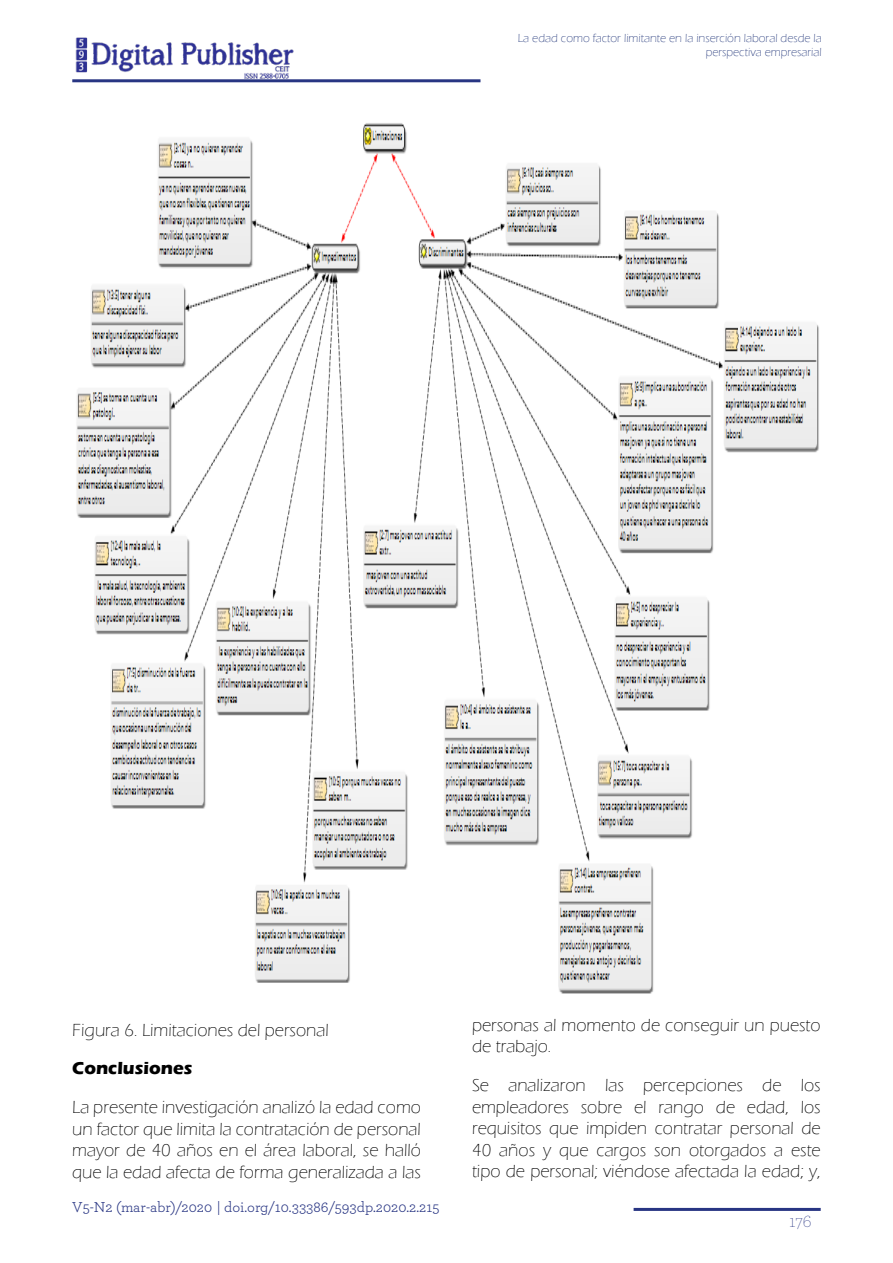
<style>
.page{position:relative;width:893px;height:1263px;background:#fff}
.page>*{position:absolute;margin:0;border:0;box-sizing:border-box;transform-origin:0 0}
.t1{font:300 18px/21.6px "Eras ITC";color:#000;text-align:justify}
.t2{font:700 18px "Eras ITC";color:#000}
.t3{font:200 18px "Archer";color:#283583}
.t4{font:15px "Archer";color:#283583}
.t5{font:300 12px/14.4px "Eras ITC";color:#24387b;text-align:right}
</style>
<div class="page">
<hr style="left:72px;top:79px;width:408px;height:3px;background:#283583">
<img style="left:75px;top:37px;width:219px;height:42px">
<hr style="left:634px;top:1208px;width:187px;height:3px;background:#283583">
<img style="left:76px;top:123px;width:743px;height:871px">
<p class="t5" style="left:518px;top:31px;width:305px">La edad como factor limitante en la inserción laboral desde la perspectiva empresarial</p>
<p class="t1" style="left:72px;top:1019px;width:258px">Figura 6. Limitaciones del personal</p>
<p class="t2" style="left:72px;top:1058px;width:122px">Conclusiones</p>
<p class="t1" style="left:72px;top:1096px;width:350px">La presente investigación analizó la edad como un factor que limita la contratación de personal mayor de 40 años en el área laboral, se halló que la edad afecta de forma generalizada a las</p>
<p class="t4" style="left:72px;top:1196px;width:369px">V5-N2 (mar-abr)/2020 | doi.org/10.33386/593dp.2020.2.215</p>
<p class="t1" style="left:472px;top:1014px;width:350px">personas al momento de conseguir un puesto de trabajo.</p>
<p class="t1" style="left:472px;top:1074px;width:350px">Se analizaron las percepciones de los empleadores sobre el rango de edad, los requisitos que impiden contratar personal de 40 años y que cargos son otorgados a este tipo de personal; viéndose afectada la edad; y,</p>
<p class="t3" style="left:789px;top:1209px;width:24px">176</p>
</div>
